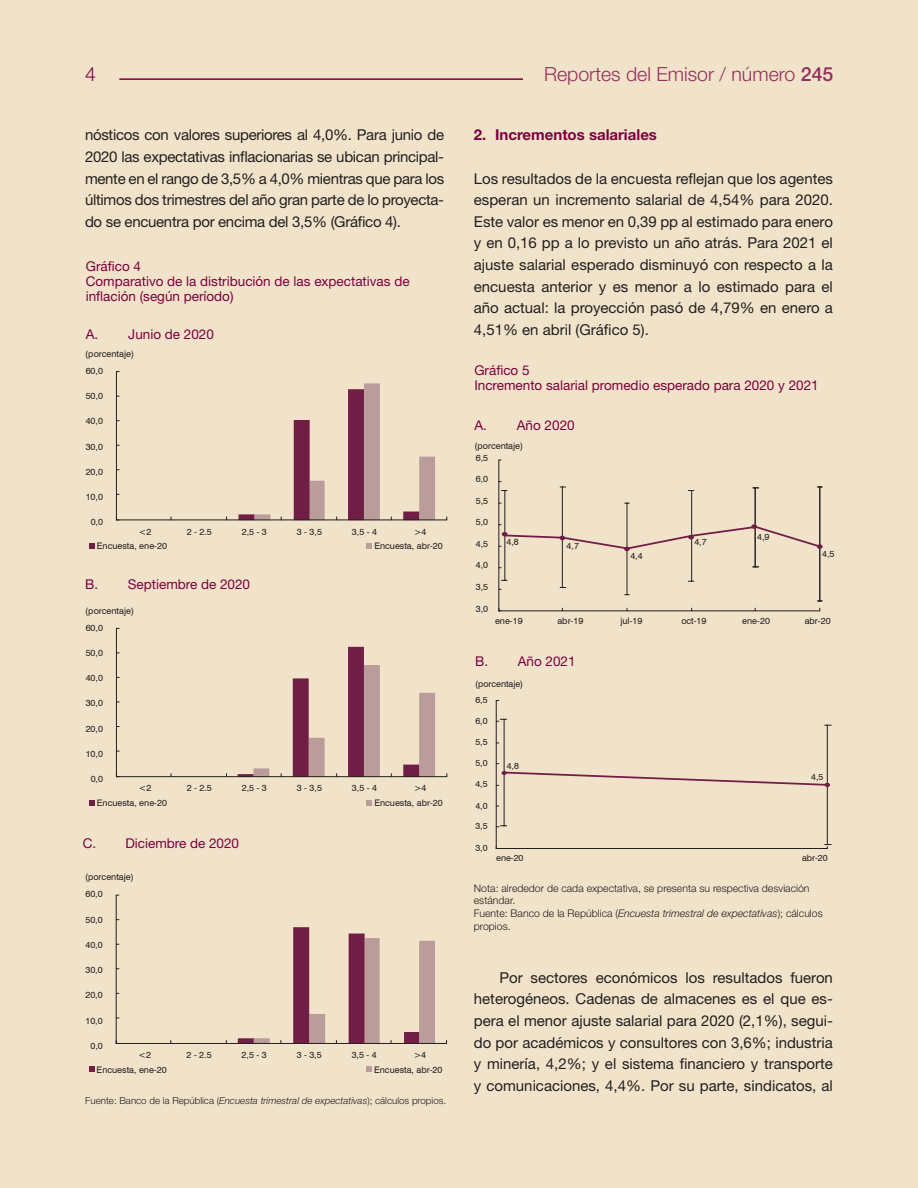
<style>
.page{position:relative;width:918px;height:1188px;background:#f1e3c9}
.page>*{position:absolute;margin:0;border:0;box-sizing:border-box;transform-origin:0 0}
.t1{font:300 19.5px "Helvetica Neue LT Std";color:#932f5c}
.t2{font:300 19.5px "Helvetica Neue LT Std";color:#7c0040}
.Cuerpo_de_texto{font:15px/21.6px "Helvetica Neue LT Std";letter-spacing:-.02em;color:#231f20;text-align:justify}
.Cuerpo_texto_sin_ind{font:15px/21.6px "Helvetica Neue LT Std";color:#231f20;text-align:justify}
.t3{font:700 15px "Helvetica Neue LT Std";color:#7c0040}
.Gráfico_título{font:13.5px/15px "Helvetica Neue LT Std";color:#7c0040}
.Fuente_gráficos_cuad{font:300 10.5px/12.6px "Helvetica Neue LT Std";color:#231f20}
.Fuente_gráficos_cuad-2{font:300 9.75px "Helvetica Neue LT Std";color:#231f20}
.t4{font:9px "Swiss 721 BT";color:#231f20}
.t5{font:8.85px "Swiss 721 BT";color:#231f20}
.s1{font-weight:500}
.s2{font-style:italic}
</style>
<div class="page">
<hr style="left:119px;top:78px;width:404px;height:2px;background:#7c0040">
<svg style="left:89px;top:543px;width:6px;height:5px"></svg>
<svg style="left:367px;top:543px;width:5px;height:5px"></svg>
<hr style="left:116px;top:372px;width:1px;height:148px;background:#231f20">
<hr style="left:116px;top:520px;width:331px;height:1px;background:#231f20">
<svg style="left:239px;top:383px;width:196px;height:137px"></svg>
<svg style="left:89px;top:800px;width:6px;height:5px"></svg>
<svg style="left:367px;top:800px;width:5px;height:5px"></svg>
<hr style="left:116px;top:628px;width:1px;height:149px;background:#231f20">
<hr style="left:116px;top:776px;width:331px;height:1px;background:#231f20">
<svg style="left:238px;top:647px;width:197px;height:130px"></svg>
<svg style="left:89px;top:1067px;width:5px;height:5px"></svg>
<svg style="left:367px;top:1067px;width:5px;height:5px"></svg>
<hr style="left:116px;top:895px;width:1px;height:148px;background:#231f20">
<hr style="left:116px;top:1043px;width:331px;height:1px;background:#231f20">
<svg style="left:238px;top:927px;width:197px;height:116px"></svg>
<hr style="left:505px;top:535px;width:1px;height:45px;background:#231f20">
<hr style="left:505px;top:491px;width:1px;height:44px;background:#231f20">
<hr style="left:562px;top:537px;width:1px;height:51px;background:#231f20">
<hr style="left:562px;top:487px;width:1px;height:50px;background:#231f20">
<hr style="left:627px;top:549px;width:1px;height:46px;background:#231f20">
<hr style="left:627px;top:503px;width:1px;height:46px;background:#231f20">
<hr style="left:691px;top:536px;width:1px;height:45px;background:#231f20">
<hr style="left:691px;top:491px;width:1px;height:45px;background:#231f20">
<hr style="left:755px;top:527px;width:1px;height:40px;background:#231f20">
<hr style="left:755px;top:488px;width:1px;height:39px;background:#231f20">
<hr style="left:820px;top:544px;width:1px;height:57px;background:#231f20">
<hr style="left:820px;top:487px;width:1px;height:57px;background:#231f20">
<hr style="left:499px;top:460px;width:1px;height:151px;background:#231f20">
<hr style="left:499px;top:611px;width:321px;height:1px;background:#231f20">
<svg style="left:499px;top:524px;width:324px;height:27px"></svg>
<hr style="left:504px;top:773px;width:1px;height:53px;background:#231f20">
<hr style="left:504px;top:719px;width:1px;height:54px;background:#231f20">
<hr style="left:827px;top:784px;width:1px;height:61px;background:#231f20">
<hr style="left:827px;top:725px;width:1px;height:59px;background:#231f20">
<hr style="left:496px;top:701px;width:1px;height:148px;background:#231f20">
<svg style="left:496px;top:826px;width:11px;height:2px"></svg>
<svg style="left:496px;top:719px;width:11px;height:3px"></svg>
<hr style="left:496px;top:848px;width:331px;height:1px;background:#231f20">
<svg style="left:825px;top:844px;width:6px;height:5px"></svg>
<svg style="left:496px;top:771px;width:334px;height:16px"></svg>
<h1 class="t2" style="left:85px;top:63px;width:12px">4</h1>
<h1 class="t1" style="left:544px;top:62px;width:291px">Reportes del Emisor / número <span class="s1">245</span></h1>
<p class="Cuerpo_de_texto" style="left:85px;top:124px;width:361px">nósticos con valores superiores al 4,0%. Para junio de 2020 las expectativas inflacionarias se ubican principal&shy;mente en el rango de 3,5% a 4,0% mientras que para los últimos dos trimestres del año gran parte de lo proyecta&shy;do se encuentra por encima del 3,5% (Gráfico 4).</p>
<p class="t3" style="left:474px;top:126px;width:185px">2. Incrementos salariales</p>
<p class="Cuerpo_texto_sin_ind" style="left:474px;top:167px;width:361px">Los resultados de la encuesta reflejan que los agentes esperan un incremento salarial de 4,54% para 2020.<br>Este valor es menor en 0,39 pp al estimado para enero y en 0,16 pp a lo previsto un año atrás. Para 2021 el ajuste salarial esperado disminuyó con respecto a la encuesta anterior y es menor a lo estimado para el año actual: la proyección pasó de 4,79% en enero a 4,51% en abril (Gráfico 5).</p>
<p class="Gráfico_título" style="left:86px;top:259px;width:325px">Gráfico 4<br>Comparativo de la distribución de las expectativas de inflación (según período)</p>
<p class="Gráfico_título" style="left:86px;top:327px;width:130px">A. Junio de 2020</p>
<p class="t4" style="left:85px;top:348px;width:50px">(porcentaje)</p>
<p class="t4" style="left:86px;top:365px;width:19px">60,0</p>
<p class="t4" style="left:86px;top:390px;width:19px">50,0</p>
<p class="t4" style="left:86px;top:416px;width:19px">40,0</p>
<p class="t4" style="left:86px;top:441px;width:19px">30,0</p>
<p class="t4" style="left:86px;top:466px;width:19px">20,0</p>
<p class="t4" style="left:86px;top:491px;width:19px">10,0</p>
<p class="t4" style="left:91px;top:517px;width:14px">0,0</p>
<p class="t4" style="left:139px;top:526px;width:14px">&lt;2</p>
<p class="t4" style="left:187px;top:526px;width:27px">2 - 2.5</p>
<p class="t4" style="left:242px;top:526px;width:27px">2,5 - 3</p>
<p class="t4" style="left:297px;top:526px;width:27px">3 - 3,5</p>
<p class="t4" style="left:352px;top:526px;width:27px">3,5 - 4</p>
<p class="t4" style="left:414px;top:526px;width:14px">&gt;4</p>
<p class="t4" style="left:97px;top:540px;width:72px">Encuesta, ene-20</p>
<p class="t4" style="left:374px;top:540px;width:70px">Encuesta, abr-20</p>
<p class="Gráfico_título" style="left:85px;top:576px;width:166px">B. Septiembre de 2020</p>
<p class="t4" style="left:85px;top:605px;width:50px">(porcentaje)</p>
<p class="t4" style="left:86px;top:622px;width:19px">60,0</p>
<p class="t4" style="left:86px;top:647px;width:19px">50,0</p>
<p class="t4" style="left:86px;top:672px;width:19px">40,0</p>
<p class="t4" style="left:86px;top:698px;width:19px">30,0</p>
<p class="t4" style="left:86px;top:723px;width:19px">20,0</p>
<p class="t4" style="left:86px;top:748px;width:19px">10,0</p>
<p class="t4" style="left:91px;top:773px;width:14px">0,0</p>
<p class="t4" style="left:139px;top:783px;width:14px">&lt;2</p>
<p class="t4" style="left:187px;top:783px;width:27px">2 - 2.5</p>
<p class="t4" style="left:242px;top:783px;width:27px">2,5 - 3</p>
<p class="t4" style="left:297px;top:783px;width:27px">3 - 3,5</p>
<p class="t4" style="left:352px;top:783px;width:27px">3,5 - 4</p>
<p class="t4" style="left:414px;top:783px;width:14px">&gt;4</p>
<p class="t4" style="left:97px;top:797px;width:72px">Encuesta, ene-20</p>
<p class="t4" style="left:374px;top:797px;width:70px">Encuesta, abr-20</p>
<p class="Gráfico_título" style="left:83px;top:836px;width:158px">C. Diciembre de 2020</p>
<p class="t4" style="left:85px;top:872px;width:50px">(porcentaje)</p>
<p class="t4" style="left:85px;top:889px;width:19px">60,0</p>
<p class="t4" style="left:85px;top:914px;width:19px">50,0</p>
<p class="t4" style="left:85px;top:939px;width:19px">40,0</p>
<p class="t4" style="left:85px;top:964px;width:19px">30,0</p>
<p class="t4" style="left:85px;top:990px;width:19px">20,0</p>
<p class="t4" style="left:85px;top:1015px;width:19px">10,0</p>
<p class="t4" style="left:90px;top:1040px;width:14px">0,0</p>
<p class="t4" style="left:139px;top:1050px;width:14px">&lt;2</p>
<p class="t4" style="left:187px;top:1050px;width:27px">2 - 2.5</p>
<p class="t4" style="left:242px;top:1050px;width:27px">2,5 - 3</p>
<p class="t4" style="left:297px;top:1050px;width:27px">3 - 3,5</p>
<p class="t4" style="left:352px;top:1050px;width:27px">3,5 - 4</p>
<p class="t4" style="left:414px;top:1050px;width:14px">&gt;4</p>
<p class="t4" style="left:97px;top:1064px;width:72px">Encuesta, ene-20</p>
<p class="t4" style="left:374px;top:1064px;width:70px">Encuesta, abr-20</p>
<p class="Fuente_gráficos_cuad-2" style="left:85px;top:1094px;width:362px">Fuente: Banco de la República (<span class="s2">Encuesta trimestral de expectativas</span>); cálculos propios.</p>
<p class="Gráfico_título" style="left:474px;top:363px;width:346px">Gráfico 5<br>Incremento salarial promedio esperado para 2020 y 2021</p>
<p class="Gráfico_título" style="left:474px;top:417px;width:102px">A. Año 2020</p>
<p class="t4" style="left:474px;top:440px;width:50px">(porcentaje)</p>
<p class="t4" style="left:476px;top:452px;width:14px">6,5</p>
<p class="t4" style="left:476px;top:474px;width:14px">6,0</p>
<p class="t4" style="left:476px;top:495px;width:14px">5,5</p>
<p class="t4" style="left:476px;top:517px;width:14px">5,0</p>
<p class="t4" style="left:476px;top:538px;width:14px">4,5</p>
<p class="t4" style="left:476px;top:560px;width:14px">4,0</p>
<p class="t4" style="left:476px;top:581px;width:14px">3,5</p>
<p class="t4" style="left:476px;top:603px;width:14px">3,0</p>
<p class="t4" style="left:507px;top:536px;width:14px">4,8</p>
<p class="t4" style="left:567px;top:540px;width:14px">4,7</p>
<p class="t4" style="left:630px;top:550px;width:14px">4,4</p>
<p class="t4" style="left:694px;top:536px;width:14px">4,7</p>
<p class="t4" style="left:757px;top:532px;width:14px">4,9</p>
<p class="t4" style="left:822px;top:548px;width:14px">4,5</p>
<p class="t4" style="left:495px;top:615px;width:29px">ene-19</p>
<p class="t4" style="left:557px;top:615px;width:27px">abr-19</p>
<p class="t4" style="left:620px;top:615px;width:23px">jul-19</p>
<p class="t4" style="left:681px;top:615px;width:27px">oct-19</p>
<p class="t4" style="left:742px;top:615px;width:29px">ene-20</p>
<p class="t4" style="left:805px;top:615px;width:27px">abr-20</p>
<p class="Gráfico_título" style="left:475px;top:653px;width:102px">B. Año 2021</p>
<p class="t5" style="left:475px;top:679px;width:50px">(porcentaje)</p>
<p class="t5" style="left:475px;top:694px;width:14px">6,5</p>
<p class="t5" style="left:475px;top:715px;width:14px">6,0</p>
<p class="t5" style="left:475px;top:737px;width:14px">5,5</p>
<p class="t5" style="left:475px;top:758px;width:14px">5,0</p>
<p class="t5" style="left:475px;top:778px;width:14px">4,5</p>
<p class="t5" style="left:475px;top:800px;width:14px">4,0</p>
<p class="t5" style="left:475px;top:821px;width:14px">3,5</p>
<p class="t5" style="left:475px;top:842px;width:14px">3,0</p>
<p class="t5" style="left:507px;top:761px;width:14px">4,8</p>
<p class="t5" style="left:811px;top:771px;width:14px">4,5</p>
<p class="t5" style="left:496px;top:853px;width:29px">ene-20</p>
<p class="t5" style="left:802px;top:853px;width:27px">abr-20</p>
<p class="Fuente_gráficos_cuad" style="left:474px;top:882px;width:337px">Nota: alrededor de cada expectativa, se presenta su respectiva desviación estándar.</p>
<p class="Fuente_gráficos_cuad" style="left:474px;top:907px;width:350px">Fuente: Banco de la República (<span class="s2">Encuesta trimestral de expectativas</span>); cálculos propios.</p>
<p class="Cuerpo_de_texto" style="left:474px;top:966px;width:361px;text-indent:26px">Por sectores económicos los resultados fueron heterogéneos. Cadenas de almacenes es el que es&shy;pera el menor ajuste salarial para 2020 (2,1%), segui&shy;do por académicos y consultores con 3,6%; industria y minería, 4,2%; y el sistema financiero y transporte y comunicaciones, 4,4%. Por su parte, sindicatos, al</p>
</div>
